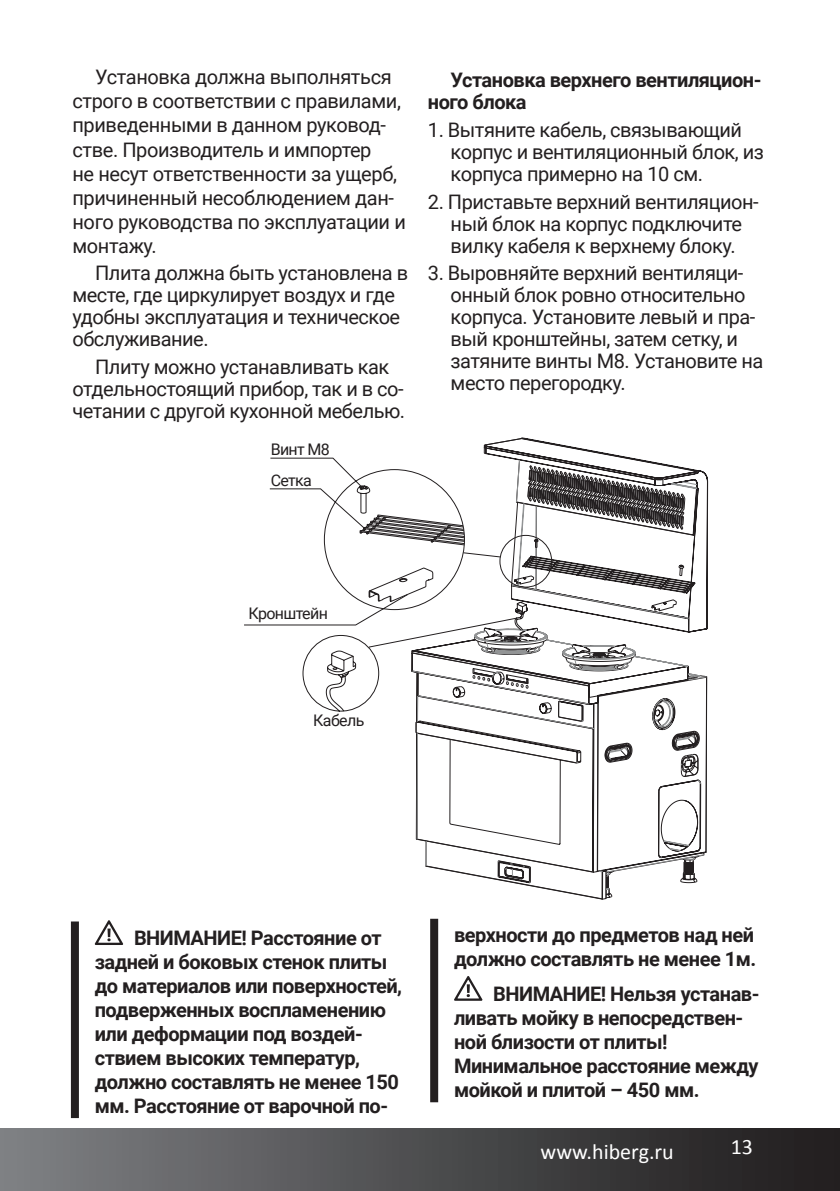
<style>
.page{position:relative;width:840px;height:1191px;background:#fff}
.page>*{position:absolute;margin:0;border:0;box-sizing:border-box;transform-origin:0 0}
.t1{font:22px "Calibri";color:#fff}
.t2{font:20px/22px "Roboto";letter-spacing:-.025em;color:#231f20}
.t3{font:700 20px/24px "Roboto";letter-spacing:-.025em;color:#231f20}
.t4{font:16px/30.8px "Roboto";letter-spacing:-.04em;color:#231f20}
</style>
<div class="page">
<div style="left:0;top:1128px;width:839px;height:63px;background:linear-gradient(to right,#7e8184,#1e1b1c)"></div>
<div style="left:71px;top:921px;width:8px;height:197px;background:#231f20"></div>
<svg style="left:94px;top:920px;width:29px;height:25px"></svg>
<div style="left:430px;top:918px;width:8px;height:184px;background:#231f20"></div>
<svg style="left:454px;top:976px;width:28px;height:24px"></svg>
<svg style="left:244px;top:438px;width:462px;height:461px"></svg>
<p class="t2" style="left:72px;top:65px;width:335px;line-height:24px;text-indent:23px">Установка должна выполняться строго в соответствии с правилами, приведенными в данном руковод&shy;стве. Производитель и импортер<br>не несут ответственности за ущерб, причиненный несоблюдением дан&shy;ного руководства по эксплуатации и монтажу.</p>
<p class="t2" style="left:72px;top:261px;width:337px;text-indent:23px">Плита должна быть установлена в месте, где циркулирует воздух и где удобны эксплуатация и техническое обслуживание.</p>
<p class="t2" style="left:72px;top:355px;width:334px;text-align:center">Плиту можно устанавливать как отдельностоящий прибор, так и в со&shy;четании с другой кухонной мебелью.</p>
<p class="t4" style="left:270px;top:433px;width:61px">Винт М8<br>Сетка</p>
<p class="t3" style="left:427px;top:68px;width:335px;line-height:22px;text-indent:23px">Установка верхнего вентиляцион&shy;ного блока</p>
<p class="t2" style="left:450px;top:118px;width:315px;text-indent:-23px">1. Вытяните кабель, связывающий корпус и вентиляционный блок, из корпуса примерно на 10 см.</p>
<p class="t2" style="left:427px;top:190px;width:332px;text-align:center">2. Приставьте верхний вентиляцион&shy;ный блок на корпус подключите вилку кабеля к верхнему блоку.</p>
<p class="t2" style="left:450px;top:261px;width:314px;text-indent:-23px">3. Выровняйте верхний вентиляци&shy;онный блок ровно относительно корпуса. Установите левый и пра&shy;вый кронштейны, затем сетку, и затяните винты М8. Установите на место перегородку.</p>
<p class="t4" style="left:248px;top:597px;width:81px">Кронштейн</p>
<p class="t4" style="left:313px;top:704px;width:53px">Кабель</p>
<p class="t3" style="left:95px;top:925px;width:309px;text-indent:39px">ВНИМАНИЕ! Расстояние от задней и боковых стенок плиты до материалов или поверхностей, подверженных воспламенению или деформации под воздей&shy;ствием высоких температур, должно составлять не менее 150 мм. Расстояние от варочной по-</p>
<p class="t3" style="left:454px;top:922px;width:304px">верхности до предметов над ней должно составлять не менее 1м.</p>
<p class="t3" style="left:454px;top:981px;width:307px;text-indent:39px">ВНИМАНИЕ! Нельзя устанав&shy;ливать мойку в непосредствен&shy;ной близости от плиты!<br>Минимальное расстояние между мойкой и плитой – 450 мм.</p>
<p class="t1" style="left:540px;top:1137px;width:135px">www.hiberg.ru</p>
<p class="t1" style="left:730px;top:1133px;width:24px">13</p>
</div>
